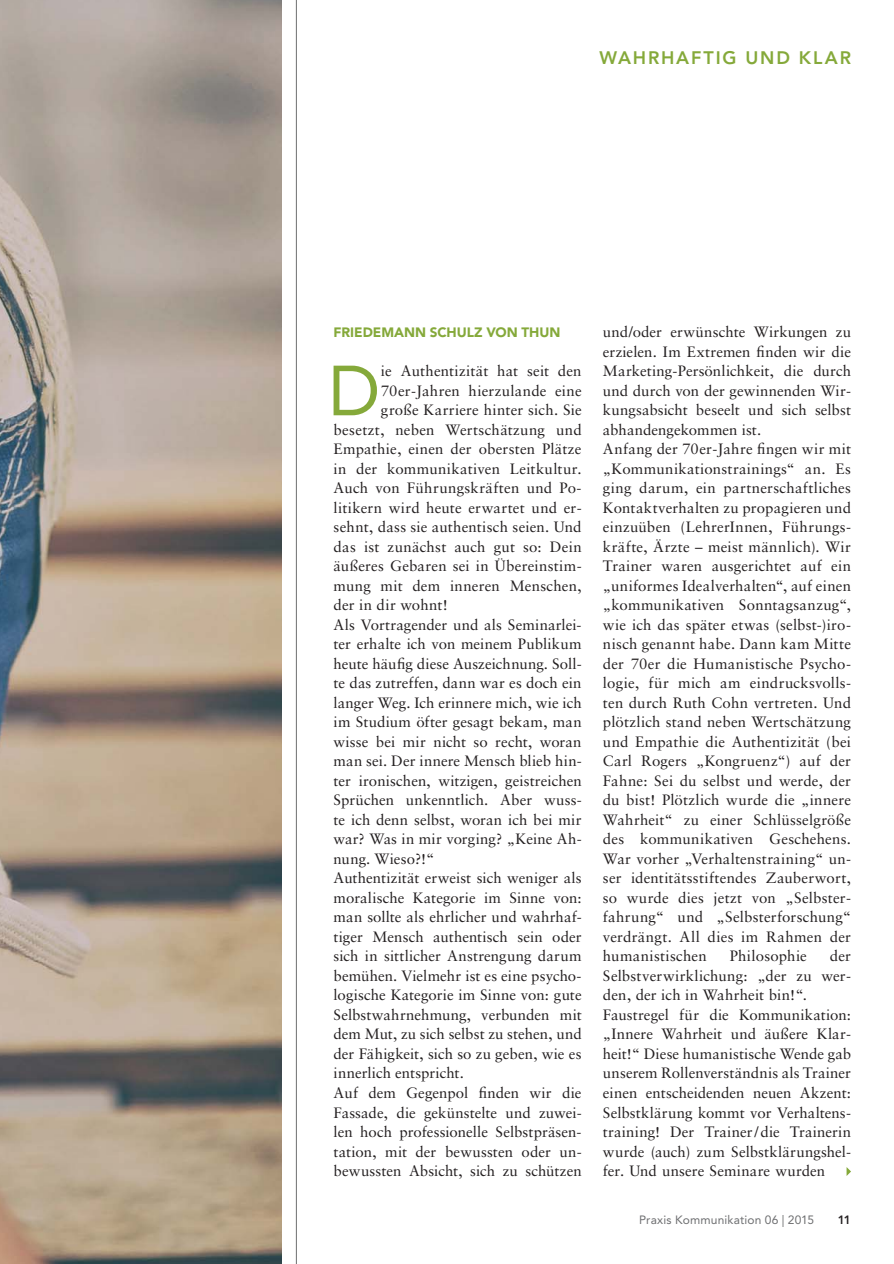
<style>
.page{position:relative;width:894px;height:1264px;background:#fff}
.page>*{position:absolute;margin:0;border:0;box-sizing:border-box;transform-origin:0 0}
.t1{font:70.05px "Avenir LT Std";color:#85a93a}
.t2{font:800 18px "Avenir LT Std";letter-spacing:.1em;color:#85a93a}
.t3{font:15px/19.5px "Sabon LT Std";letter-spacing:.01em;color:#231f20}
.t4{font:900 13.5px "Avenir LT Std";color:#85a93a}
.t5{font:12px "Avenir LT Std";letter-spacing:.015em;color:#6d6e70}
.t6{font:800 12px "Avenir LT Std";color:#231f20}
</style>
<div class="page">
<img style="left:0;top:0;width:281px;height:1264px">
<hr style="left:296px;top:0;width:1px;height:1264px;background:#6d6e70">
<svg style="left:846px;top:1167px;width:5px;height:9px"></svg>
<p class="t2" style="left:599px;top:49px;width:253px">WAHRHAFTIG UND KLAR</p>
<p class="t4" style="left:333px;top:326px;width:228px">FRIEDEMANN SCHULZ VON THUN</p>
<h1 class="t1" style="left:328px;top:357px;width:53px">D</h1>
<p class="t3" style="left:381px;top:362px;width:202px">ie Authentizität hat seit den</p>
<p class="t3" style="left:381px;top:382px;width:202px">70er-Jahren hierzulande eine</p>
<p class="t3" style="left:381px;top:401px;width:202px">große Karriere hinter sich. Sie</p>
<p class="t3" style="left:333px;top:421px;width:250px">besetzt, neben Wertschätzung und</p>
<p class="t3" style="left:333px;top:440px;width:249px">Empathie, einen der obersten Plätze</p>
<p class="t3" style="left:333px;top:460px;width:250px">in der kommunikativen Leitkultur.</p>
<p class="t3" style="left:333px;top:479px;width:249px">Auch von Führungskräften und Po-</p>
<p class="t3" style="left:333px;top:499px;width:250px">litikern wird heute erwartet und er-</p>
<p class="t3" style="left:333px;top:518px;width:249px">sehnt, dass sie authentisch seien. Und</p>
<p class="t3" style="left:333px;top:538px;width:250px">das ist zunächst auch gut so: Dein</p>
<p class="t3" style="left:333px;top:557px;width:250px">äußeres Gebaren sei in Übereinstim-</p>
<p class="t3" style="left:333px;top:577px;width:249px">mung mit dem inneren Menschen,</p>
<p class="t3" style="left:333px;top:596px;width:116px">der in dir wohnt!</p>
<p class="t3" style="left:333px;top:616px;width:249px">Als Vortragender und als Seminarlei-</p>
<p class="t3" style="left:333px;top:635px;width:249px">ter erhalte ich von meinem Publikum</p>
<p class="t3" style="left:333px;top:655px;width:250px">heute häufig diese Auszeichnung. Soll-</p>
<p class="t3" style="left:333px;top:674px;width:249px">te das zutreffen, dann war es doch ein</p>
<p class="t3" style="left:333px;top:694px;width:250px">langer Weg. Ich erinnere mich, wie ich</p>
<p class="t3" style="left:333px;top:713px;width:250px">im Studium öfter gesagt bekam, man</p>
<p class="t3" style="left:333px;top:733px;width:249px">wisse bei mir nicht so recht, woran</p>
<p class="t3" style="left:333px;top:752px;width:250px">man sei. Der innere Mensch blieb hin-</p>
<p class="t3" style="left:333px;top:772px;width:250px">ter ironischen, witzigen, geistreichen</p>
<p class="t3" style="left:333px;top:791px;width:250px">Sprüchen unkenntlich. Aber wuss-</p>
<p class="t3" style="left:333px;top:811px;width:249px">te ich denn selbst, woran ich bei mir</p>
<p class="t3" style="left:333px;top:830px;width:250px">war? Was in mir vorging? „Keine Ah-</p>
<p class="t3" style="left:333px;top:850px;width:102px">nung. Wieso?!“</p>
<p class="t3" style="left:333px;top:869px;width:250px">Authentizität erweist sich weniger als</p>
<p class="t3" style="left:333px;top:889px;width:250px">moralische Kategorie im Sinne von:</p>
<p class="t3" style="left:333px;top:908px;width:250px">man sollte als ehrlicher und wahrhaf-</p>
<p class="t3" style="left:333px;top:928px;width:249px">tiger Mensch authentisch sein oder</p>
<p class="t3" style="left:333px;top:947px;width:249px">sich in sittlicher Anstrengung darum</p>
<p class="t3" style="left:333px;top:967px;width:249px">bemühen. Vielmehr ist es eine psycho-</p>
<p class="t3" style="left:333px;top:986px;width:250px">logische Kategorie im Sinne von: gute</p>
<p class="t3" style="left:333px;top:1006px;width:250px">Selbstwahrnehmung, verbunden mit</p>
<p class="t3" style="left:333px;top:1025px;width:250px">dem Mut, zu sich selbst zu stehen, und</p>
<p class="t3" style="left:333px;top:1045px;width:249px">der Fähigkeit, sich so zu geben, wie es</p>
<p class="t3" style="left:333px;top:1064px;width:132px">innerlich entspricht.</p>
<p class="t3" style="left:333px;top:1084px;width:249px">Auf dem Gegenpol finden wir die</p>
<p class="t3" style="left:333px;top:1103px;width:250px">Fassade, die gekünstelte und zuwei-</p>
<p class="t3" style="left:333px;top:1123px;width:249px">len hoch professionelle Selbstpräsen-</p>
<p class="t3" style="left:333px;top:1142px;width:250px">tation, mit der bewussten oder un-</p>
<p class="t3" style="left:333px;top:1162px;width:250px">bewussten Absicht, sich zu schützen</p>
<p class="t3" style="left:603px;top:323px;width:250px">und/oder erwünschte Wirkungen zu erzielen. Im Extremen finden wir die Marketing-Persönlichkeit, die durch und durch von der gewinnenden Wir&shy;kungsabsicht beseelt und sich selbst abhandengekommen ist.<br>Anfang der 70er-Jahre fingen wir mit „Kommunikationstrainings“ an. Es ging darum, ein partnerschaftliches Kontaktverhalten zu propagieren und einzuüben (LehrerInnen, Führungs&shy;kräfte, Ärzte – meist männlich). Wir Trainer waren ausgerichtet auf ein „uniformes Idealverhalten“, auf einen „kommunikativen Sonntagsanzug“, wie ich das später etwas (selbst-)iro&shy;nisch genannt habe. Dann kam Mitte der 70er die Humanistische Psycho&shy;logie, für mich am eindrucksvolls&shy;ten durch Ruth Cohn vertreten. Und plötzlich stand neben Wertschätzung und Empathie die Authentizität (bei Carl Rogers „Kongruenz“) auf der Fahne: Sei du selbst und werde, der du bist! Plötzlich wurde die „innere Wahrheit“ zu einer Schlüsselgröße des kommunikativen Geschehens.<br>War vorher „Verhaltenstraining“ un&shy;ser identitätsstiftendes Zauberwort, so wurde dies jetzt von „Selbster&shy;fahrung“ und „Selbsterforschung“ verdrängt. All dies im Rahmen der humanistischen</p>
<p class="t3" style="left:603px;top:947px;width:250px;text-indent:227px">der Selbstverwirklichung: „der zu wer&shy;den, der ich in Wahrheit bin!“.<br>Faustregel für die Kommunikation: „Innere Wahrheit und äußere Klar&shy;heit!“ Diese humanistische Wende gab unserem Rollenverständnis als Trainer einen entscheidenden neuen Akzent:<br>Selbstklärung kommt vor Verhaltens&shy;training! Der Trainer / die Trainerin wurde (auch) zum Selbstklärungshel&shy;fer. Und unsere Seminare wurden</p>
<p class="t3" style="left:729px;top:947px;width:79px">Philosophie</p>
<p class="t5" style="left:639px;top:1214px;width:177px">Praxis Kommunikation 06 | 2015</p>
<p class="t6" style="left:837px;top:1214px;width:15px">11</p>
</div>
